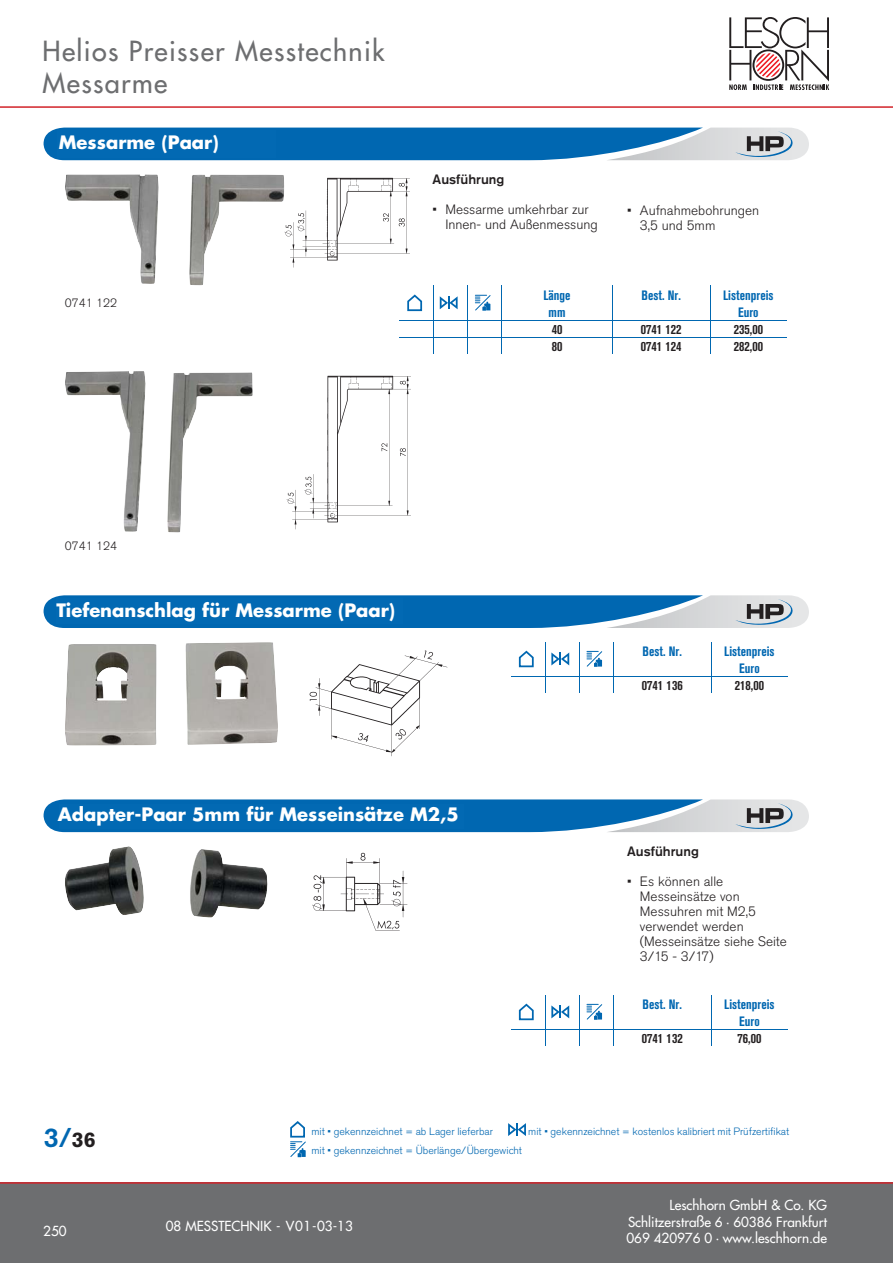
<style>
.page{position:relative;width:893px;height:1263px;background:#fff}
.page>*{position:absolute;margin:0;border:0;box-sizing:border-box;transform-origin:0 0}
.t1{font:500 27px/32.4px "Futura Std";letter-spacing:.05em;color:#6d6e70}
.t2{font:500 27px "Akzidenz Grotesk Std";color:#0067b1}
.t3{font:700 21px "Akzidenz Grotesk Std";color:#231f20}
.t4{font:500 19.5px "Akzidenz Grotesk Std";color:#e6e7e8}
.t5{font:700 18px "Futura Std";color:#fff}
.t6{font:300 13.5px/15px "Akzidenz Grotesk Std";color:#231f20}
.t7{font:500 13.5px/16.2px "Futura Std";color:#fff;text-align:justify}
.t8{font:700 condensed 13.5px/17px "Akzidenz Grotesk Std";color:#0067b1;text-align:center}
.t9{font:700 condensed 13.5px "Akzidenz Grotesk Std";color:#231f20}
.t10{font:500 13.5px "Akzidenz Grotesk Std";color:#231f20}
.t11{font:300 12px "Akzidenz Grotesk Std";color:#231f20}
.t12{font:300 10.5px "Akzidenz Grotesk Std";color:#0067b1}
.s1{font-family:"Myriad Pro";font-weight:400}
</style>
<div class="page">
<div style="left:0;top:1182px;width:893px;height:81px;background:#6d6e70"></div>
<hr style="left:0;top:1182px;width:893px;height:2px;background:#d2232a">
<hr style="left:0;top:106px;width:893px;height:2px;background:#d2232a">
<svg style="left:729px;top:17px;width:100px;height:73px"></svg>
<svg style="left:508px;top:1123px;width:18px;height:13px"></svg>
<svg style="left:290px;top:1121px;width:16px;height:36px"></svg>
<img style="left:286px;top:375px;width:125px;height:155px">
<img style="left:309px;top:650px;width:139px;height:107px">
<svg style="left:44px;top:128px;width:765px;height:32px;background:#3c86bb"></svg>
<hr style="left:400px;top:320px;width:68px;height:1px;background:#0067b1">
<hr style="left:468px;top:320px;width:34px;height:1px;background:#0067b1">
<hr style="left:502px;top:320px;width:110px;height:1px;background:#0067b1">
<hr style="left:612px;top:320px;width:98px;height:1px;background:#0067b1">
<hr style="left:710px;top:320px;width:77px;height:1px;background:#0067b1">
<hr style="left:400px;top:337px;width:68px;height:1px;background:#0067b1">
<svg style="left:433px;top:286px;width:1px;height:68px"></svg>
<hr style="left:468px;top:337px;width:34px;height:1px;background:#0067b1">
<hr style="left:502px;top:337px;width:110px;height:1px;background:#0067b1">
<hr style="left:612px;top:337px;width:98px;height:1px;background:#0067b1">
<svg style="left:612px;top:286px;width:1px;height:68px"></svg>
<hr style="left:710px;top:337px;width:77px;height:1px;background:#0067b1">
<svg style="left:710px;top:286px;width:1px;height:68px"></svg>
<svg style="left:407px;top:294px;width:15px;height:17px"></svg>
<svg style="left:440px;top:296px;width:18px;height:13px"></svg>
<svg style="left:475px;top:294px;width:16px;height:17px"></svg>
<svg style="left:44px;top:595px;width:765px;height:33px;background:#498dbe"></svg>
<hr style="left:511px;top:676px;width:34px;height:1px;background:#0067b1">
<hr style="left:545px;top:676px;width:34px;height:1px;background:#0067b1">
<svg style="left:579px;top:642px;width:1px;height:51px"></svg>
<hr style="left:579px;top:676px;width:34px;height:1px;background:#0067b1">
<svg style="left:613px;top:642px;width:1px;height:51px"></svg>
<hr style="left:613px;top:676px;width:98px;height:1px;background:#0067b1">
<svg style="left:711px;top:642px;width:1px;height:51px"></svg>
<hr style="left:711px;top:676px;width:77px;height:1px;background:#0067b1">
<svg style="left:519px;top:651px;width:15px;height:16px"></svg>
<svg style="left:545px;top:642px;width:24px;height:51px"></svg>
<svg style="left:586px;top:651px;width:17px;height:16px"></svg>
<img style="left:312px;top:852px;width:96px;height:79px">
<svg style="left:44px;top:799px;width:765px;height:33px;background:#5191c0"></svg>
<hr style="left:511px;top:1029px;width:34px;height:1px;background:#0067b1">
<hr style="left:545px;top:1029px;width:34px;height:1px;background:#0067b1">
<svg style="left:579px;top:995px;width:1px;height:51px"></svg>
<hr style="left:579px;top:1029px;width:34px;height:1px;background:#0067b1">
<svg style="left:613px;top:995px;width:1px;height:51px"></svg>
<hr style="left:613px;top:1029px;width:98px;height:1px;background:#0067b1">
<svg style="left:711px;top:995px;width:1px;height:51px"></svg>
<hr style="left:711px;top:1029px;width:77px;height:1px;background:#0067b1">
<svg style="left:519px;top:1003px;width:15px;height:17px"></svg>
<svg style="left:545px;top:995px;width:24px;height:51px"></svg>
<svg style="left:586px;top:1003px;width:17px;height:17px"></svg>
<img style="left:65px;top:371px;width:188px;height:161px">
<img style="left:65px;top:174px;width:219px;height:111px">
<img style="left:65px;top:642px;width:213px;height:104px">
<img style="left:65px;top:846px;width:202px;height:72px">
<img style="left:284px;top:177px;width:126px;height:91px">
<div style="left:57px;top:130px;width:219px;height:27px;background:#0269b3"></div>
<div style="left:56px;top:599px;width:347px;height:25px;background:#0269b3"></div>
<div style="left:60px;top:804px;width:404px;height:25px;background:#0269b3"></div>
<h1 class="t1" style="left:43px;top:35px;width:344px">Helios Preisser Messtechnik<br>Messarme</h1>
<h3 class="t5" style="left:59px;top:134px;width:161px">Messarme (Paar)</h3>
<h3 class="t4" style="left:65px;top:138px;width:153px">Messarme (Paar)</h3>
<p class="t11" style="left:65px;top:298px;width:54px">0741 122</p>
<p class="t10" style="left:433px;top:175px;width:73px">Ausführung</p>
<p class="t6" style="left:445px;top:204px;width:154px;text-indent:-13px">• Messarme umkehrbar zur<br>Innen- und Außenmessung</p>
<p class="t6" style="left:640px;top:204px;width:121px;text-indent:-13px">• Aufnahmebohrungen<br>3,5 und 5mm</p>
<p class="t8" style="left:543px;top:286px;width:29px">Länge</p>
<p class="t8" style="left:641px;top:286px;width:41px">Best. Nr.</p>
<p class="t8" style="left:723px;top:286px;width:52px">Listenpreis</p>
<p class="t8" style="left:549px;top:303px;width:18px">mm</p>
<p class="t8" style="left:738px;top:303px;width:22px">Euro</p>
<p class="t9" style="left:552px;top:321px;width:12px">40</p>
<p class="t9" style="left:641px;top:321px;width:42px">0741 122</p>
<p class="t9" style="left:734px;top:321px;width:31px">235,00</p>
<p class="t9" style="left:552px;top:338px;width:12px">80</p>
<p class="t9" style="left:641px;top:338px;width:42px">0741 124</p>
<p class="t9" style="left:734px;top:338px;width:31px">282,00</p>
<p class="t11" style="left:65px;top:542px;width:54px">0741 124</p>
<h3 class="t5" style="left:56px;top:602px;width:340px">Tiefenanschlag für Messarme (Paar)</h3>
<h3 class="t4" style="left:65px;top:605px;width:324px">Tiefenanschlag für Messarme (Paar)</h3>
<p class="t8" style="left:643px;top:642px;width:41px">Best. Nr.</p>
<p class="t8" style="left:724px;top:642px;width:52px">Listenpreis<br>Euro</p>
<p class="t9" style="left:642px;top:677px;width:42px">0741 136</p>
<p class="t9" style="left:735px;top:677px;width:31px">218,00</p>
<h3 class="t5" style="left:58px;top:806px;width:402px">Adapter-Paar 5mm für Messeinsätze M2,5</h3>
<h3 class="t4" style="left:65px;top:809px;width:376px">Adapter-Paar 5mm für Messeinsätze M2,5</h3>
<p class="t10" style="left:627px;top:847px;width:73px">Ausführung</p>
<p class="t6" style="left:640px;top:876px;width:148px;text-indent:-13px">• Es können alle<br>Messeinsätze von<br>Messuhren mit M2,5 verwendet werden (Messeinsätze siehe Seite<br>3/15 - 3/17)</p>
<p class="t8" style="left:643px;top:995px;width:41px">Best. Nr.</p>
<p class="t8" style="left:724px;top:995px;width:52px">Listenpreis<br>Euro</p>
<p class="t9" style="left:642px;top:1030px;width:42px">0741 132</p>
<p class="t9" style="left:737px;top:1030px;width:25px">76,00</p>
<h1 class="t2" style="left:44px;top:1128px;width:30px">3/</h1>
<h2 class="t3" style="left:72px;top:1127px;width:26px">36</h2>
<p class="t12" style="left:311px;top:1127px;width:183px">mit • gekennzeichnet = ab Lager lieferbar</p>
<p class="t12" style="left:528px;top:1127px;width:262px">mit • gekennzeichnet = kostenlos kalibriert mit Prüfzerti-kat</p>
<p class="t12" style="left:311px;top:1146px;width:212px">mit • gekennzeichnet = Überlänge/Übergewicht</p>
<p class="t7" style="left:43px;top:1223px;width:25px">250</p>
<p class="t7" style="left:166px;top:1218px;width:189px">08 MESSTECHNIK - V01-03-13</p>
<p class="t7" style="left:626px;top:1197px;width:202px;text-indent:43px">Leschhorn GmbH &amp; Co. KG Schlitzerstraße 6 <span class="s1">·</span> 60386 Frankfurt 069 420976 0 <span class="s1">·</span> www.leschhorn.de</p>
</div>
